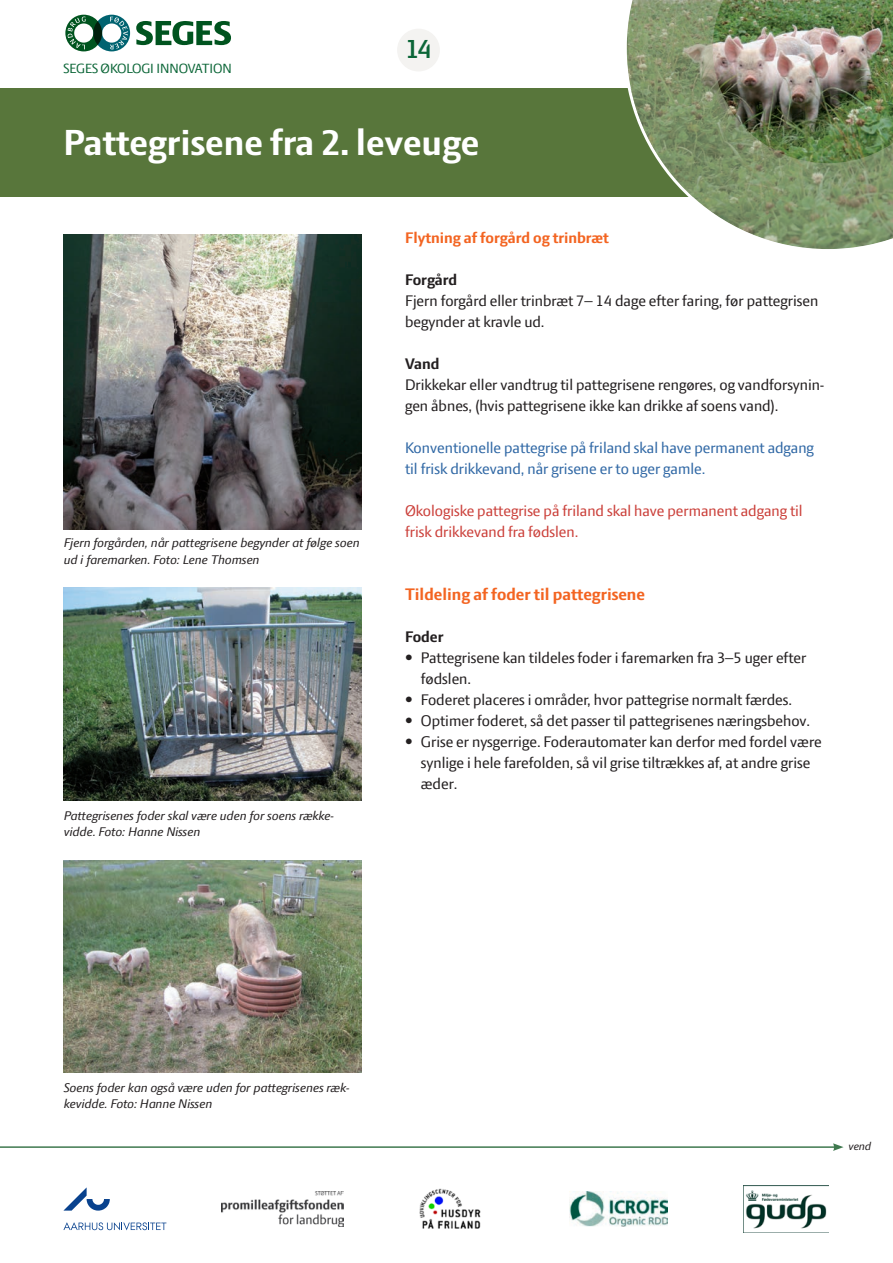
<style>
.page{position:relative;width:893px;height:1263px;background:#fff}
.page>*{position:absolute;margin:0;border:0;box-sizing:border-box;transform-origin:0 0}
.Rubrik{font:700 39px "LF Press Sans";color:#fff}
.Indledende_tekst{font:600 28.5px "LF Press Sans";color:#0c6638}
.mellemrubrik_i_kasse{font:700 18px "LF Press Sans";color:#f36421}
.brødtekst{font:16.5px/21px "LF Press Sans";color:#231f20}
.brødtekst-2{font:16.5px/21px "LF Press Sans";color:#3068a5}
.brødtekst-3{font:16.5px/21px "LF Press Sans";color:#cb403a}
.mellemrubrik{font:700 16.5px "LF Press Sans";color:#f36421}
.Fed_brød{font:700 16.5px "LF Press Sans";color:#231f20}
.t1{font:14.4px "LF Press Sans";color:#0c6638}
.Billedtekst{font:italic 13.5px/16.5px "LF Press Sans";color:#231f20}
.Billedtekst-2{font:italic 12px "LF Press Sans";color:#231f20}
</style>
<div class="page">
<div style="left:0;top:88px;width:893px;height:108px;background:#58763b"></div>
<img style="left:627px;top:0;width:266px;height:249px">
<svg style="left:65px;top:15px;width:65px;height:36px"></svg>
<svg style="left:136px;top:21px;width:95px;height:24px"></svg>
<div style="left:397px;top:29px;width:43px;height:42px;background:#f4f3f1;border-radius:50%"></div>
<img style="left:744px;top:1185px;width:84px;height:44px">
<img style="left:569px;top:1191px;width:98px;height:36px">
<img style="left:419px;top:1188px;width:62px;height:41px">
<img style="left:222px;top:1191px;width:121px;height:35px">
<svg style="left:64px;top:1187px;width:46px;height:23px"></svg>
<svg style="left:63px;top:1222px;width:103px;height:8px"></svg>
<img style="left:64px;top:235px;width:297px;height:294px">
<img style="left:64px;top:588px;width:297px;height:212px">
<img style="left:64px;top:860px;width:297px;height:213px">
<hr style="left:0;top:1146px;width:835px;height:2px;background:#3f794f">
<svg style="left:833px;top:1143px;width:10px;height:8px"></svg>
<p class="t1" style="left:64px;top:60px;width:170px">SEGES ØKOLOGI INNOVATION</p>
<p class="Indledende_tekst" style="left:405px;top:33px;width:28px">14</p>
<p class="Rubrik" style="left:63px;top:120px;width:418px">Pattegrisene fra 2. leveuge</p>
<p class="Billedtekst" style="left:64px;top:534px;width:297px">Fjern forgården, når pattegrisene begynder at følge soen ud i faremarken. Foto: Lene Thomsen</p>
<p class="Billedtekst" style="left:64px;top:807px;width:271px">Pattegrisenes foder skal være uden for soens række&shy;vidde. Foto: Hanne Nissen</p>
<p class="mellemrubrik" style="left:405px;top:228px;width:205px">Flytning af forgård og trinbræt</p>
<p class="Fed_brød" style="left:405px;top:270px;width:54px">Forgård</p>
<p class="brødtekst" style="left:405px;top:290px;width:415px">Fjern forgård eller trinbræt 7– 14 dage efter faring, før pattegrisen begynder at kravle ud.</p>
<p class="Fed_brød" style="left:405px;top:354px;width:36px">Vand</p>
<p class="brødtekst" style="left:405px;top:374px;width:420px">Drikkekar eller vandtrug til pattegrisene rengøres, og vandforsynin&shy;gen åbnes, (hvis pattegrisene ikke kan drikke af soens vand).</p>
<p class="brødtekst-2" style="left:405px;top:437px;width:410px">Konventionelle pattegrise på friland skal have permanent adgang til frisk drikkevand, når grisene er to uger gamle.</p>
<p class="brødtekst-3" style="left:405px;top:500px;width:399px">Økologiske pattegrise på friland skal have permanent adgang til frisk drikkevand fra fødslen.</p>
<p class="mellemrubrik_i_kasse" style="left:405px;top:584px;width:242px">Tildeling af foder til pattegrisene</p>
<p class="Fed_brød" style="left:405px;top:627px;width:40px">Foder</p>
<p class="brødtekst" style="left:421px;top:647px;width:387px;text-indent:-16px">• Pattegrisene kan tildeles foder i faremarken fra 3–5 uger efter fødslen.</p>
<p class="brødtekst" style="left:405px;top:689px;width:389px">• Foderet placeres i områder, hvor pattegrise normalt færdes.</p>
<p class="brødtekst" style="left:405px;top:710px;width:407px">• Optimer foderet, så det passer til pattegrisenes næringsbehov.</p>
<p class="brødtekst" style="left:421px;top:731px;width:402px;text-indent:-16px">• Grise er nysgerrige. Foderautomater kan derfor med fordel være synlige i hele farefolden, så vil grise tiltrækkes af, at andre grise æder.</p>
<p class="Billedtekst" style="left:64px;top:1079px;width:287px">Soens foder kan også være uden for pattegrisenes ræk&shy;kevidde. Foto: Hanne Nissen</p>
<p class="Billedtekst-2" style="left:848px;top:1139px;width:24px">vend</p>
</div>
